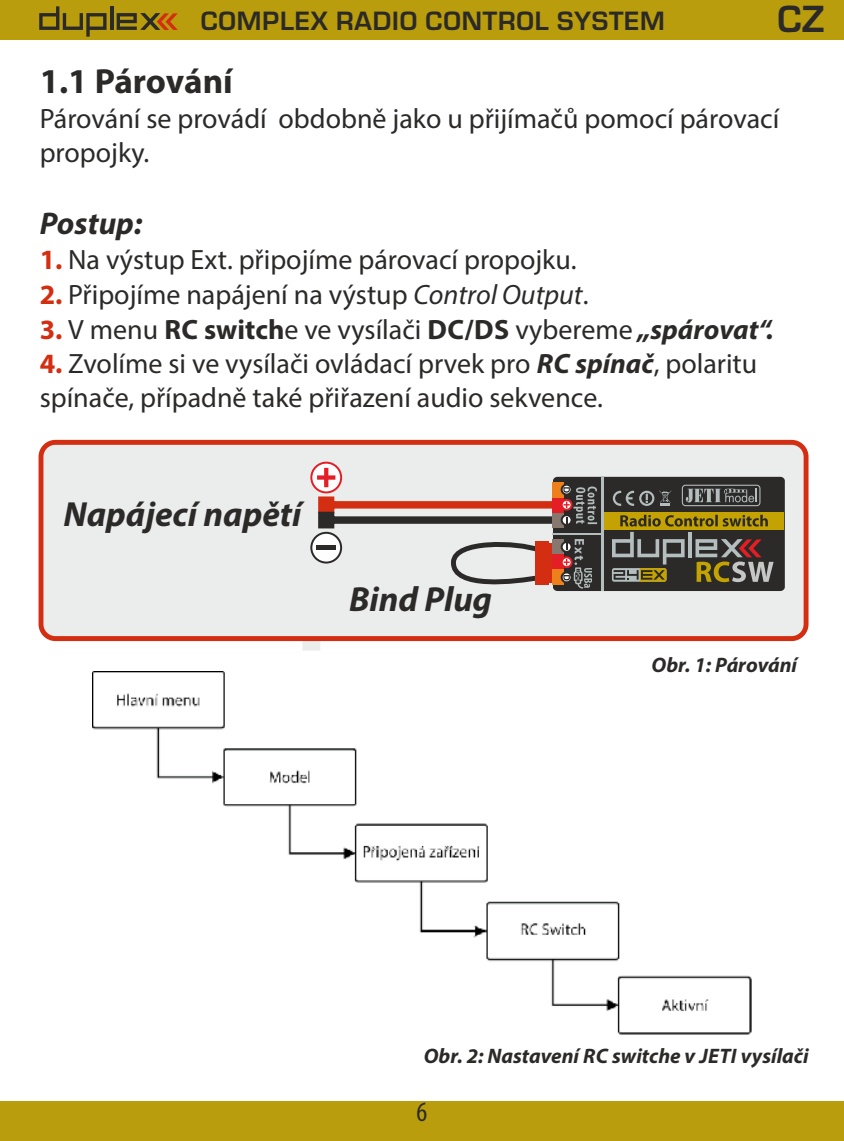
<style>
.page{position:relative;width:844px;height:1141px;background:#fff}
.page>*{position:absolute;margin:0;border:0;box-sizing:border-box;transform-origin:0 0}
.t1{font:italic 700 35px "Myriad Pro";color:#2b2a29}
.t2{font:700 35px "Myriad Pro";letter-spacing:-.005em;color:#2b2a29}
.t3{font:700 35px "Euromode";color:#2b2a29}
.t4{font:italic 700 31.5px "Myriad Pro";color:#2b2a29}
.t5{font:28px/33.6px "Myriad Pro";color:#2b2a29}
.t6{font:condensed 28px "Myriad Pro";color:#2b2a29}
.t7{font:700 24.5px "Euromode";letter-spacing:.035em;color:#2b2a29}
.t8{font:italic 700 21px "Myriad Pro";color:#2b2a29}
.s1{font-weight:700;color:#d42e12}
.s2{font-style:italic}
.s3{font-weight:700}
.s4{font-weight:700;font-style:italic}
</style>
<div class="page">
<div style="left:0;top:0;width:843px;height:40px;background:#ba9d0c"></div>
<hr style="left:110px;top:6px;width:3px;height:24px;background:#2b2a29">
<svg style="left:39px;top:6px;width:67px;height:31px"></svg>
<svg style="left:117px;top:13px;width:61px;height:17px"></svg>
<div style="left:0;top:1101px;width:843px;height:40px;background:#ba9d0c"></div>
<img style="left:93px;top:672px;width:658px;height:362px">
<div style="left:38px;top:440px;width:770px;height:201px;border:10px solid #d42e12;border-radius:12px"></div>
<div style="left:43px;top:445px;width:760px;height:191px;background:#ebecec;border-radius:12px"></div>
<svg style="left:310px;top:462px;width:32px;height:31px"></svg>
<svg style="left:302px;top:468px;width:484px;height:183px"></svg>
<div style="left:535px;top:541px;width:13px;height:43px;background:#d42e12"></div>
<p class="t7" style="left:201px;top:11px;width:465px">COMPLEX RADIO CONTROL SYSTEM</p>
<p class="t3" style="left:777px;top:5px;width:49px">CZ</p>
<p class="t2" style="left:40px;top:67px;width:194px">1.1 Párování</p>
<p class="t5" style="left:40px;top:105px;width:741px">Párování se provádí obdobně jako u přijímačů pomocí párovací propojky.</p>
<p class="t4" style="left:40px;top:210px;width:104px">Postup:</p>
<p class="t5" style="left:40px;top:246px;width:538px"><span class="s1">1.</span> Na výstup Ext. připojíme párovací propojku.</p>
<p class="t5" style="left:40px;top:280px;width:550px"><span class="s1">2.</span> Připojíme napájení na výstup <span class="s2">Control Output</span>.</p>
<p class="t5" style="left:40px;top:315px;width:735px"><span class="s1">3.</span> V menu <span class="s3">RC switch</span>e ve vysílači <span class="s3">DC/DS</span> vybereme <span class="s4">„spárovat“.</span></p>
<p class="t5" style="left:40px;top:350px;width:719px"><span class="s1">4.</span> Zvolíme si ve vysílači ovládací prvek pro <span class="s4">RC spínač</span>, polaritu spínače, případně také přiřazení audio sekvence.</p>
<p class="t1" style="left:64px;top:500px;width:239px">Napájecí napětí</p>
<p class="t1" style="left:349px;top:585px;width:145px">Bind Plug</p>
<p class="t8" style="left:651px;top:656px;width:147px">Obr. 1: Párování</p>
<p class="t8" style="left:423px;top:1048px;width:386px">Obr. 2: Nastavení RC switche v JETI vysílači</p>
<p class="t6" style="left:416px;top:1100px;width:12px">6</p>
</div>
